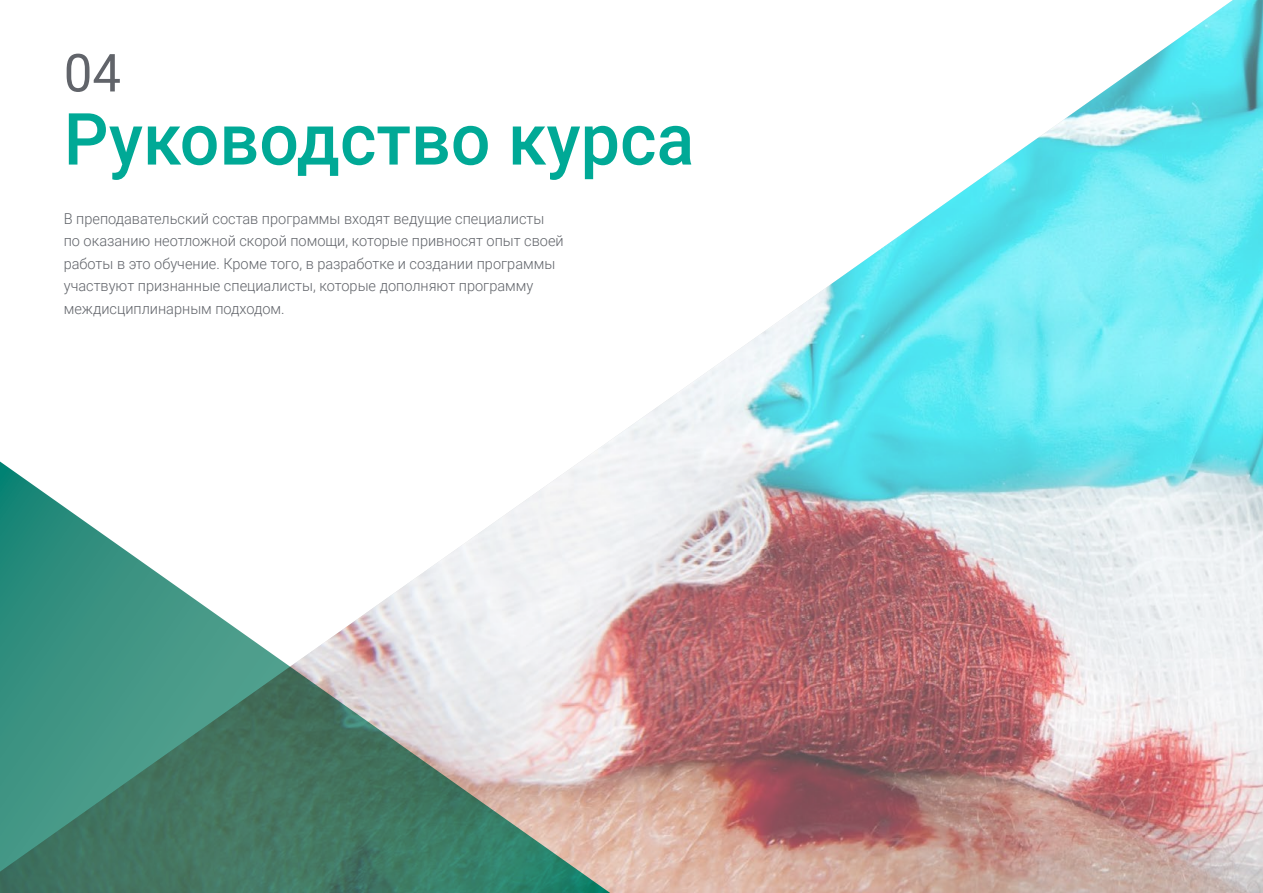
<style>
.page{position:relative;width:1263px;height:893px;background:#fff}
.page>*{position:absolute;margin:0;border:0;box-sizing:border-box;transform-origin:0 0}
.t1{font:500 72px "Roboto";color:#00a996}
.t2{font:52.5px "Roboto";color:#61646a}
.t3{font:300 15px/22.5px "Roboto";color:#61646a}
</style>
<div class="page">
<img style="left:603px;top:0;width:660px;height:893px">
<svg style="left:0;top:446px;width:640px;height:447px"></svg>
<h2 class="t2" style="left:64px;top:36px;width:59px">04</h2>
<h1 class="t1" style="left:64px;top:89px;width:632px">Руководство курса</h1>
<p class="t3" style="left:64px;top:207px;width:501px">В преподавательский состав программы входят ведущие специалисты по оказанию неотложной скорой помощи, которые привносят опыт своей работы в это обучение. Кроме того, в разработке и создании программы участвуют признанные специалисты, которые дополняют программу междисциплинарным подходом.</p>
</div>
